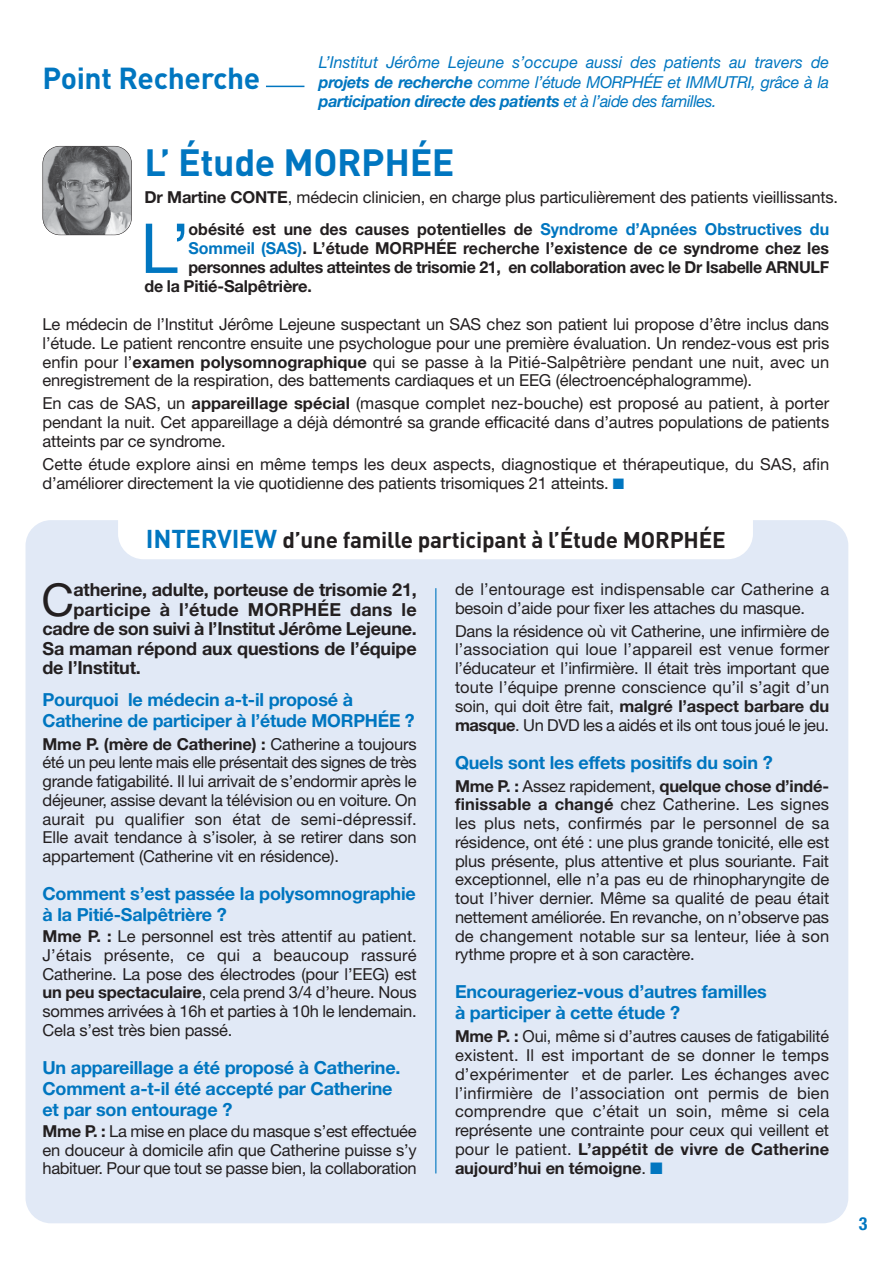
<style>
.page{position:relative;width:893px;height:1263px;background:#fff}
.page>*{position:absolute;margin:0;border:0;box-sizing:border-box;transform-origin:0 0}
.t1{font:69px "Helvetica Neue";color:#0076c0}
.t2{font:45.3px "Helvetica Neue";color:#231f20}
.t3{font:700 37.5px "DIN";letter-spacing:-.01em;color:#0076c0}
.t4{font:700 30px "DIN";letter-spacing:-.01em;color:#0076c0}
.t5{font:700 22.5px "DIN";letter-spacing:-.01em;color:#231f20}
.t6{font:700 18px/21px "Helvetica Neue";letter-spacing:-.01em;color:#0076c0}
.t7{font:700 18px "Helvetica Neue";letter-spacing:-.01em;color:#231f20}
.t8{font:700 18px "Helvetica Neue";letter-spacing:.01em;color:#231f20}
.t9{font:700 condensed 18px "Helvetica Neue";color:#0076c0}
.t10{font:16.5px/18.8px "Helvetica Neue";letter-spacing:-.01em;color:#231f20;text-align:justify}
.t11{font:italic 16.5px/19.5px "Helvetica Neue";letter-spacing:-.02em;color:#0076c0;text-align:justify}
.t12{font:700 16.5px "Helvetica Neue";color:#231f20}
.t13{font:16.5px/18.8px "Helvetica Neue";letter-spacing:.01em;color:#231f20}
.t14{font:700 16.5px "Helvetica Neue";letter-spacing:-.02em;color:#231f20}
.s1{font-weight:700}
.s2{color:#0076c0}
.s3{font-size:25.5px;color:#0076c0}
</style>
<div class="page">
<div style="left:26px;top:520px;width:822px;height:703px;background:#e1e9f6;border-radius:26px"></div>
<div style="left:118px;top:489px;width:635px;height:70px;background:#fff;border-radius:26px"></div>
<hr style="left:266px;top:86px;width:38px;height:1px;background:#0076c0">
<hr style="left:435px;top:588px;width:1px;height:585px;background:#0076c0">
<img style="left:43px;top:146px;width:89px;height:89px;border-radius:17px">
<div style="left:43px;top:146px;width:89px;height:89px;border:1px solid #231f20;border-radius:18px"></div>
<h3 class="t4" style="left:43px;top:68px;width:219px">Point Recherche</h3>
<p class="t11" style="left:319px;top:54px;width:512px">L’Institut Jérôme Lejeune s’occupe aussi des patients au travers de <span class="s1">projets de recherche</span> comme l’étude MORPHÉE et IMMUTRI, grâce à la <span class="s1">participation directe des patients</span> et à l’aide des familles.</p>
<h3 class="t3" style="left:145px;top:149px;width:312px">L’ Étude MORPHÉE</h3>
<p class="t10" style="left:145px;top:189px;width:695px"><span class="s1">Dr Martine CONTE</span>, médecin clinicien, en charge plus particulièrement des patients vieillissants.</p>
<h1 class="t1" style="left:141px;top:224px;width:51px">L’</h1>
<p class="t12" style="left:188px;top:224px;width:642px">obésité est une des causes potentielles de <span class="s2">Syndrome d’Apnées Obstructives du</span></p>
<p class="t12" style="left:188px;top:242px;width:642px"><span class="s2">Sommeil (SAS)</span>. L’étude MORPHÉE recherche l’existence de ce syndrome chez les</p>
<p class="t14" style="left:188px;top:261px;width:642px">personnes adultes atteintes de trisomie 21, en collaboration avec le Dr Isabelle ARNULF</p>
<p class="t12" style="left:145px;top:280px;width:169px">de la Pitié-Salpêtrière.</p>
<p class="t10" style="left:43px;top:316px;width:788px">Le médecin de l’Institut Jérôme Lejeune suspectant un SAS chez son patient lui propose d’être inclus dans l’étude. Le patient rencontre ensuite une psychologue pour une première évaluation. Un rendez-vous est pris enfin pour l’<span class="s1">examen polysomnographique</span> qui se passe à la Pitié-Salpêtrière pendant une nuit, avec un enregistrement de la respiration, des battements cardiaques et un EEG (électroencéphalogramme).</p>
<p class="t10" style="left:43px;top:396px;width:788px">En cas de SAS, un <span class="s1">appareillage spécial</span> (masque complet nez-bouche) est proposé au patient, à porter pendant la nuit. Cet appareillage a déjà démontré sa grande efficacité dans d’autres populations de patients atteints par ce syndrome.</p>
<p class="t10" style="left:43px;top:456px;width:788px">Cette étude explore ainsi en même temps les deux aspects, diagnostique et thérapeutique, du SAS, afin d’améliorer directement la vie quotidienne des patients trisomiques 21 atteints. <span class="s2">■</span></p>
<h3 class="t5" style="left:146px;top:532px;width:581px"><span class="s3">INTERVIEW</span> d’une famille participant à l’Étude MORPHÉE</h3>
<h2 class="t2" style="left:41px;top:583px;width:34px">C</h2>
<p class="t7" style="left:73px;top:583px;width:345px">atherine, adulte, porteuse de trisomie 21,</p>
<p class="t8" style="left:73px;top:603px;width:345px">participe à l’étude MORPHÉE dans le</p>
<p class="t7" style="left:43px;top:622px;width:376px">cadre de son suivi à l’Institut Jérôme Lejeune.</p>
<p class="t7" style="left:43px;top:642px;width:376px">Sa maman répond aux questions de l’équipe</p>
<p class="t7" style="left:43px;top:661px;width:100px">de l’Institut.</p>
<p class="t6" style="left:43px;top:690px;width:374px">Pourquoi le médecin a-t-il proposé à<br>Catherine de participer à l’étude MORPHÉE ?</p>
<p class="t10" style="left:43px;top:736px;width:376px"><span class="s1">Mme P. (mère de Catherine) :</span> Catherine a toujours été un peu lente mais elle présentait des signes de très grande fatigabilité. Il lui arrivait de s’endormir après le déjeuner, assise devant la télévision ou en voiture. On aurait pu qualifier son état de semi-dépressif.<br>Elle avait tendance à s’isoler, à se retirer dans son appartement (Catherine vit en résidence).</p>
<p class="t6" style="left:43px;top:885px;width:375px">Comment s’est passée la polysomnographie à la Pitié-Salpêtrière ?</p>
<p class="t10" style="left:43px;top:928px;width:376px"><span class="s1">Mme P. :</span> Le personnel est très attentif au patient.<br>J’étais présente, ce qui a beaucoup rassuré Catherine. La pose des électrodes (pour l’EEG) est <span class="s1">un peu spectaculaire</span>, cela prend 3/4 d’heure. Nous sommes arrivées à 16h et parties à 10h le lendemain.<br>Cela s’est très bien passé.</p>
<p class="t6" style="left:43px;top:1058px;width:360px">Un appareillage a été proposé à Catherine.<br>Comment a-t-il été accepté par Catherine et par son entourage ?</p>
<p class="t10" style="left:43px;top:1123px;width:376px"><span class="s1">Mme P. :</span> La mise en place du masque s’est effectuée en douceur à domicile afin que Catherine puisse s’y habituer. Pour que tout se passe bien, la collaboration</p>
<p class="t13" style="left:455px;top:581px;width:376px">de l’entourage est indispensable car Catherine a besoin d’aide pour fixer les attaches du masque.</p>
<p class="t10" style="left:455px;top:623px;width:376px">Dans la résidence où vit Catherine, une infirmière de l’association qui loue l’appareil est venue former l’éducateur et l’infirmière. Il était très important que toute l’équipe prenne conscience qu’il s’agit d’un soin, qui doit être fait, <span class="s1">malgré l’aspect barbare du masque</span>. Un DVD les a aidés et ils ont tous joué le jeu.</p>
<p class="t6" style="left:455px;top:753px;width:319px">Quels sont les effets positifs du soin ?</p>
<p class="t10" style="left:455px;top:778px;width:376px"><span class="s1">Mme P. :</span> Assez rapidement, <span class="s1">quelque chose d’indé&shy;finissable a changé</span> chez Catherine. Les signes les plus nets, confirmés par le personnel de sa résidence, ont été : une plus grande tonicité, elle est plus présente, plus attentive et plus souriante. Fait exceptionnel, elle n’a pas eu de rhinopharyngite de tout l’hiver dernier. Même sa qualité de peau était nettement améliorée. En revanche, on n’observe pas de changement notable sur sa lenteur, liée à son rythme propre et à son caractère.</p>
<p class="t6" style="left:455px;top:983px;width:313px">Encourageriez-vous d’autres familles à participer à cette étude ?</p>
<p class="t10" style="left:455px;top:1029px;width:376px"><span class="s1">Mme P. :</span> Oui, même si d’autres causes de fatigabilité existent. Il est important de se donner le temps d’expérimenter et de parler. Les échanges avec l’infirmière de l’association ont permis de bien comprendre que c’était un soin, même si cela représente une contrainte pour ceux qui veillent et pour le patient. <span class="s1">L’appétit de vivre de Catherine aujourd’hui en témoigne</span>. <span class="s2">■</span></p>
<p class="t9" style="left:859px;top:1217px;width:10px">3</p>
</div>
